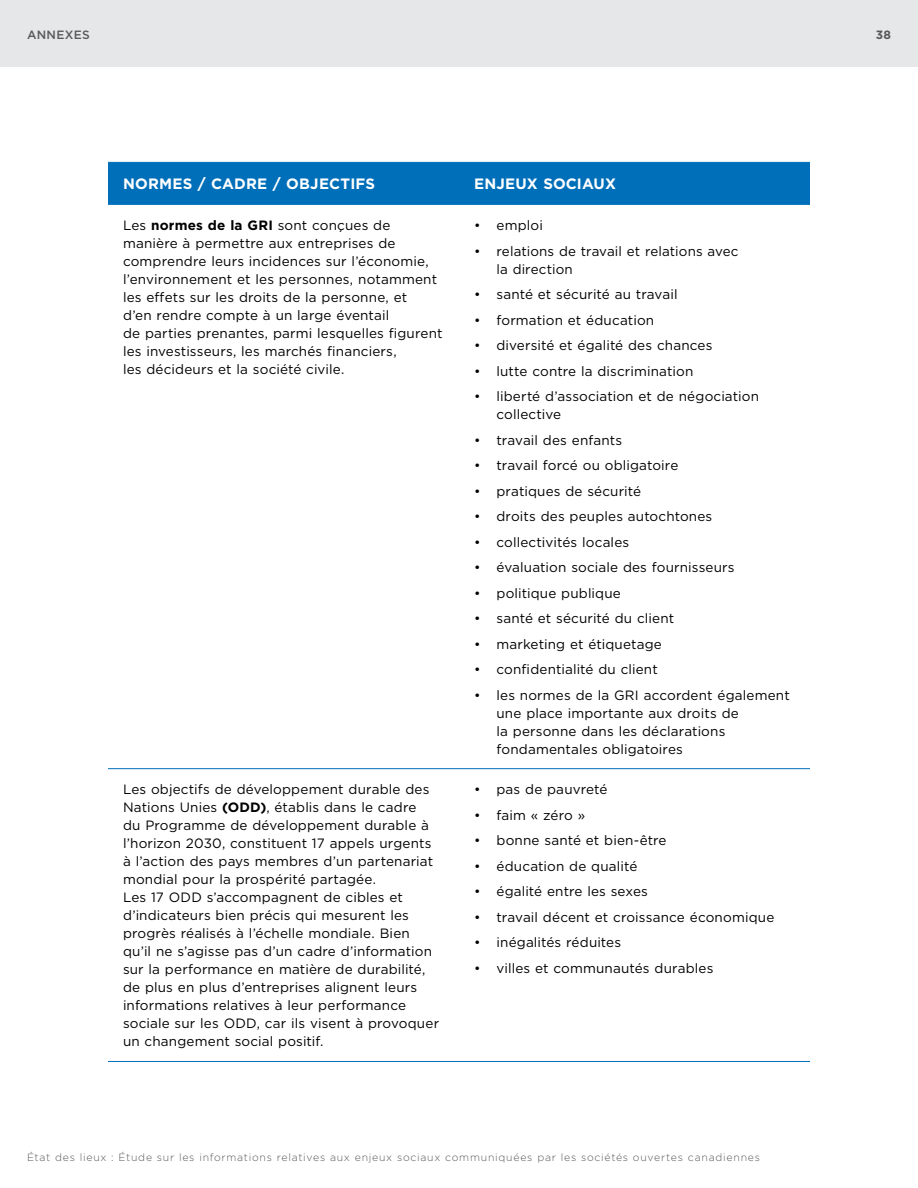
<style>
.page{position:relative;width:918px;height:1188px;background:#fff}
.page>*{position:absolute;margin:0;border:0;box-sizing:border-box;transform-origin:0 0}
.t1{font:700 15px "Gotham";letter-spacing:.015em;color:#fff}
.CPA_tableText-body{font:13.5px/18px "Gotham";letter-spacing:.01em;color:#000}
.t2{font:500 12px "Gotham";letter-spacing:.03em;color:#58595b}
.t3{font:700 12px "Gotham";color:#58595b}
.t4{font:300 10.5px "Gotham";letter-spacing:.07em;color:#58595b}
.s1{font-weight:700}
</style>
<div class="page">
<div style="left:108px;top:163px;width:702px;height:41px;background:#006fba"></div>
<hr style="left:108px;top:162px;width:351px;height:1px;background:#006fba">
<hr style="left:459px;top:162px;width:351px;height:1px;background:#006fba">
<hr style="left:108px;top:204px;width:351px;height:1px;background:#006fba">
<hr style="left:459px;top:204px;width:351px;height:1px;background:#006fba">
<hr style="left:108px;top:768px;width:351px;height:1px;background:#006fba">
<hr style="left:459px;top:768px;width:351px;height:1px;background:#006fba">
<hr style="left:108px;top:1061px;width:351px;height:1px;background:#006fba">
<hr style="left:459px;top:1061px;width:351px;height:1px;background:#006fba">
<div style="left:0;top:0;width:918px;height:68px;background:#e6e7e8"></div>
<p class="t2" style="left:27px;top:26px;width:64px">ANNEXES</p>
<p class="t3" style="left:876px;top:26px;width:17px">38</p>
<p class="t1" style="left:123px;top:174px;width:254px">NORMES / CADRE / OBJECTIFS</p>
<p class="t1" style="left:474px;top:174px;width:144px">ENJEUX SOCIAUX</p>
<p class="CPA_tableText-body" style="left:123px;top:216px;width:321px">Les <span class="s1">normes de la GRI</span> sont conçues de manière à permettre aux entreprises de comprendre leurs incidences sur l’économie, l’environnement et les personnes, notamment les effets sur les droits de la personne, et<br>d’en rendre compte à un large éventail<br>de parties prenantes, parmi lesquelles figurent les investisseurs, les marchés financiers,<br>les décideurs et la société civile.</p>
<p class="CPA_tableText-body" style="left:474px;top:216px;width:70px">• emploi</p>
<p class="CPA_tableText-body" style="left:497px;top:242px;width:243px;text-indent:-23px">• relations de travail et relations avec la direction</p>
<p class="CPA_tableText-body" style="left:474px;top:285px;width:205px">• santé et sécurité au travail</p>
<p class="CPA_tableText-body" style="left:474px;top:311px;width:182px">• formation et éducation</p>
<p class="CPA_tableText-body" style="left:474px;top:336px;width:240px">• diversité et égalité des chances</p>
<p class="CPA_tableText-body" style="left:474px;top:362px;width:221px">• lutte contre la discrimination</p>
<p class="CPA_tableText-body" style="left:497px;top:387px;width:264px;text-indent:-23px">• liberté d’association et de négociation collective</p>
<p class="CPA_tableText-body" style="left:474px;top:431px;width:150px">• travail des enfants</p>
<p class="CPA_tableText-body" style="left:474px;top:456px;width:206px">• travail forcé ou obligatoire</p>
<p class="CPA_tableText-body" style="left:474px;top:482px;width:169px">• pratiques de sécurité</p>
<p class="CPA_tableText-body" style="left:474px;top:507px;width:240px">• droits des peuples autochtones</p>
<p class="CPA_tableText-body" style="left:474px;top:533px;width:157px">• collectivités locales</p>
<p class="CPA_tableText-body" style="left:474px;top:558px;width:262px">• évaluation sociale des fournisseurs</p>
<p class="CPA_tableText-body" style="left:474px;top:584px;width:148px">• politique publique</p>
<p class="CPA_tableText-body" style="left:474px;top:609px;width:202px">• santé et sécurité du client</p>
<p class="CPA_tableText-body" style="left:474px;top:635px;width:189px">• marketing et étiquetage</p>
<p class="CPA_tableText-body" style="left:474px;top:660px;width:185px">• confidentialité du client</p>
<p class="CPA_tableText-body" style="left:497px;top:686px;width:295px;text-indent:-23px">• les normes de la GRI accordent également une place importante aux droits de<br>la personne dans les déclarations fondamentales obligatoires</p>
<p class="CPA_tableText-body" style="left:123px;top:780px;width:318px">Les objectifs de développement durable des Nations Unies <span class="s1">(ODD)</span>, établis dans le cadre<br>du Programme de développement durable à l’horizon 2030, constituent 17 appels urgents à l’action des pays membres d’un partenariat mondial pour la prospérité partagée.<br>Les 17 ODD s’accompagnent de cibles et d’indicateurs bien précis qui mesurent les progrès réalisés à l’échelle mondiale. Bien qu’il ne s’agisse pas d’un cadre d’information sur la performance en matière de durabilité, de plus en plus d’entreprises alignent leurs informations relatives à leur performance sociale sur les ODD, car ils visent à provoquer un changement social positif.</p>
<p class="CPA_tableText-body" style="left:474px;top:780px;width:135px">• pas de pauvreté</p>
<p class="CPA_tableText-body" style="left:474px;top:806px;width:113px">• faim « zéro »</p>
<p class="CPA_tableText-body" style="left:474px;top:831px;width:194px">• bonne santé et bien-être</p>
<p class="CPA_tableText-body" style="left:474px;top:857px;width:165px">• éducation de qualité</p>
<p class="CPA_tableText-body" style="left:474px;top:882px;width:175px">• égalité entre les sexes</p>
<p class="CPA_tableText-body" style="left:474px;top:908px;width:302px">• travail décent et croissance économique</p>
<p class="CPA_tableText-body" style="left:474px;top:933px;width:149px">• inégalités réduites</p>
<p class="CPA_tableText-body" style="left:474px;top:959px;width:241px">• villes et communautés durables</p>
<p class="t4" style="left:27px;top:1151px;width:735px">État des lieux : Étude sur les informations relatives aux enjeux sociaux communiquées par les sociétés ouvertes canadiennes</p>
</div>
